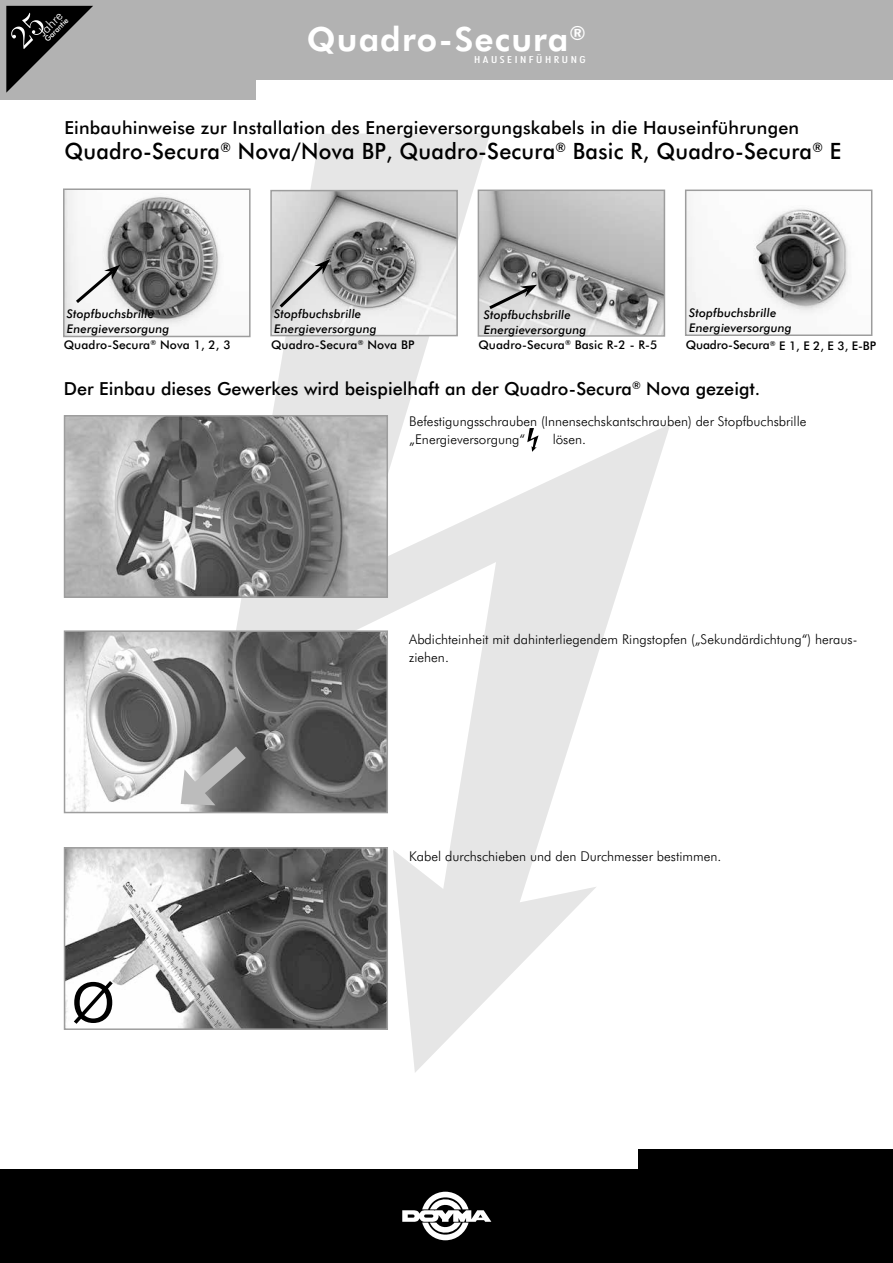
<style>
.page{position:relative;width:893px;height:1263px;background:#fff}
.page>*{position:absolute;margin:0;border:0;box-sizing:border-box;transform-origin:0 0}
.t1{font:55.5px "Microsoft Sans Serif";color:#000}
.t2{font:700 33.45px "Futura BT";letter-spacing:.035em;color:#fff}
.t3{font:500 22.5px "Futura BT";letter-spacing:.01em;color:#000;scale:.96 1}
.t4{font:500 18px "Futura BT";letter-spacing:.01em;color:#000}
.t5{font:300 13.5px/18px "Futura BT";color:#000}
.t6{font:300 13.05px "Futura BT";color:#fff}
.t7{font:italic 500 12px/15px "Futura BT";letter-spacing:.01em;color:#000}
.t8{font:500 12px "Futura BT";letter-spacing:.01em;color:#000}
.t9{font:500 condensed 9.75px "Futura BT";letter-spacing:.2em;color:#fff;scale:1.3 1}
.t10{font:500 7.65px "Futura BT";color:#fff}
</style>
<div class="page">
<div style="left:0;top:0;width:893px;height:80px;background:#b2b2b2"></div>
<div style="left:0;top:72px;width:255px;height:28px;background:#b2b2b2"></div>
<div style="left:0;top:1169px;width:893px;height:94px;background:#000"></div>
<div style="left:638px;top:1149px;width:255px;height:44px;background:#000"></div>
<svg style="left:225px;top:133px;width:445px;height:939px"></svg>
<svg style="left:6px;top:6px;width:87px;height:87px"></svg>
<svg style="left:402px;top:1192px;width:89px;height:48px"></svg>
<img style="left:481px;top:193px;width:181px;height:141px">
<div style="left:478px;top:190px;width:187px;height:147px;border:2px solid #9d9d9d"></div>
<img style="left:688px;top:208px;width:161px;height:125px">
<div style="left:685px;top:190px;width:187px;height:146px;border:2px solid #9d9d9d"></div>
<img style="left:273px;top:193px;width:182px;height:140px">
<div style="left:270px;top:190px;width:188px;height:146px;border:2px solid #9d9d9d"></div>
<img style="left:66px;top:191px;width:182px;height:143px">
<div style="left:63px;top:188px;width:188px;height:149px;border:2px solid #9d9d9d"></div>
<svg style="left:73px;top:265px;width:47px;height:41px"></svg>
<svg style="left:276px;top:259px;width:54px;height:52px;background:#bebebe"></svg>
<svg style="left:486px;top:285px;width:51px;height:27px"></svg>
<img style="left:67px;top:418px;width:318px;height:177px">
<div style="left:64px;top:415px;width:324px;height:183px;border:2px solid #9d9d9d"></div>
<img style="left:67px;top:633px;width:318px;height:177px">
<div style="left:64px;top:630px;width:324px;height:183px;border:2px solid #9d9d9d"></div>
<img style="left:67px;top:850px;width:318px;height:177px">
<div style="left:64px;top:847px;width:324px;height:183px;border:2px solid #9d9d9d"></div>
<svg style="left:171px;top:731px;width:91px;height:84px;background:#8f8f8f"></svg>
<svg style="left:527px;top:428px;width:12px;height:24px"></svg>
<p class="t6" style="left:34px;top:28px;width:30px;rotate:-45deg">Jahre</p>
<p class="t10" style="left:43px;top:37px;width:31px;rotate:-45deg">Garantie</p>
<h2 class="t2" style="left:307px;top:16px;width:280px">Quadro-Secura<sup>®</sup></h2>
<p class="t9" style="left:474px;top:53px;width:87px">HAUSEINFÜHRUNG</p>
<h3 class="t4" style="left:64px;top:114px;width:736px">Einbauhinweise zur Installation des Energieversorgungskabels in die Hauseinführungen</h3>
<h3 class="t3" style="left:64px;top:135px;width:811px">Quadro-Secura<sup>®</sup> Nova/Nova BP, Quadro-Secura<sup>®</sup> Basic R, Quadro-Secura<sup>®</sup> E</h3>
<p class="t7" style="left:67px;top:306px;width:104px">Stopfbuchsbrille<br>Energieversorgung</p>
<p class="t7" style="left:274px;top:306px;width:104px">Stopfbuchsbrille<br>Energieversorgung</p>
<p class="t7" style="left:484px;top:307px;width:104px">Stopfbuchsbrille<br>Energieversorgung</p>
<p class="t7" style="left:689px;top:305px;width:104px">Stopfbuchsbrille<br>Energieversorgung</p>
<p class="t8" style="left:64px;top:337px;width:168px">Quadro-Secura<sup>®</sup> Nova 1, 2, 3</p>
<p class="t8" style="left:271px;top:337px;width:145px">Quadro-Secura<sup>®</sup> Nova BP</p>
<p class="t8" style="left:478px;top:337px;width:181px">Quadro-Secura<sup>®</sup> Basic R-2 - R-5</p>
<p class="t8" style="left:686px;top:337px;width:192px">Quadro-Secura<sup>®</sup> E 1, E 2, E 3, E-BP</p>
<h3 class="t4" style="left:64px;top:375px;width:698px">Der Einbau dieses Gewerkes wird beispielhaft an der Quadro-Secura<sup>®</sup> Nova gezeigt.</h3>
<p class="t5" style="left:409px;top:411px;width:399px">Befestigungsschrauben (Innensechskantschrauben) der Stopfbuchsbrille „Energieversorgung“</p>
<p class="t5" style="left:553px;top:429px;width:35px">lösen.</p>
<p class="t5" style="left:409px;top:630px;width:450px">Abdichteinheit mit dahinterliegendem Ringstopfen („Sekundärdichtung“) heraus&shy;ziehen.</p>
<h1 class="t1" style="left:72px;top:967px;width:45px">Ø</h1>
<p class="t5" style="left:409px;top:847px;width:314px">Kabel durchschieben und den Durchmesser bestimmen.</p>
</div>
